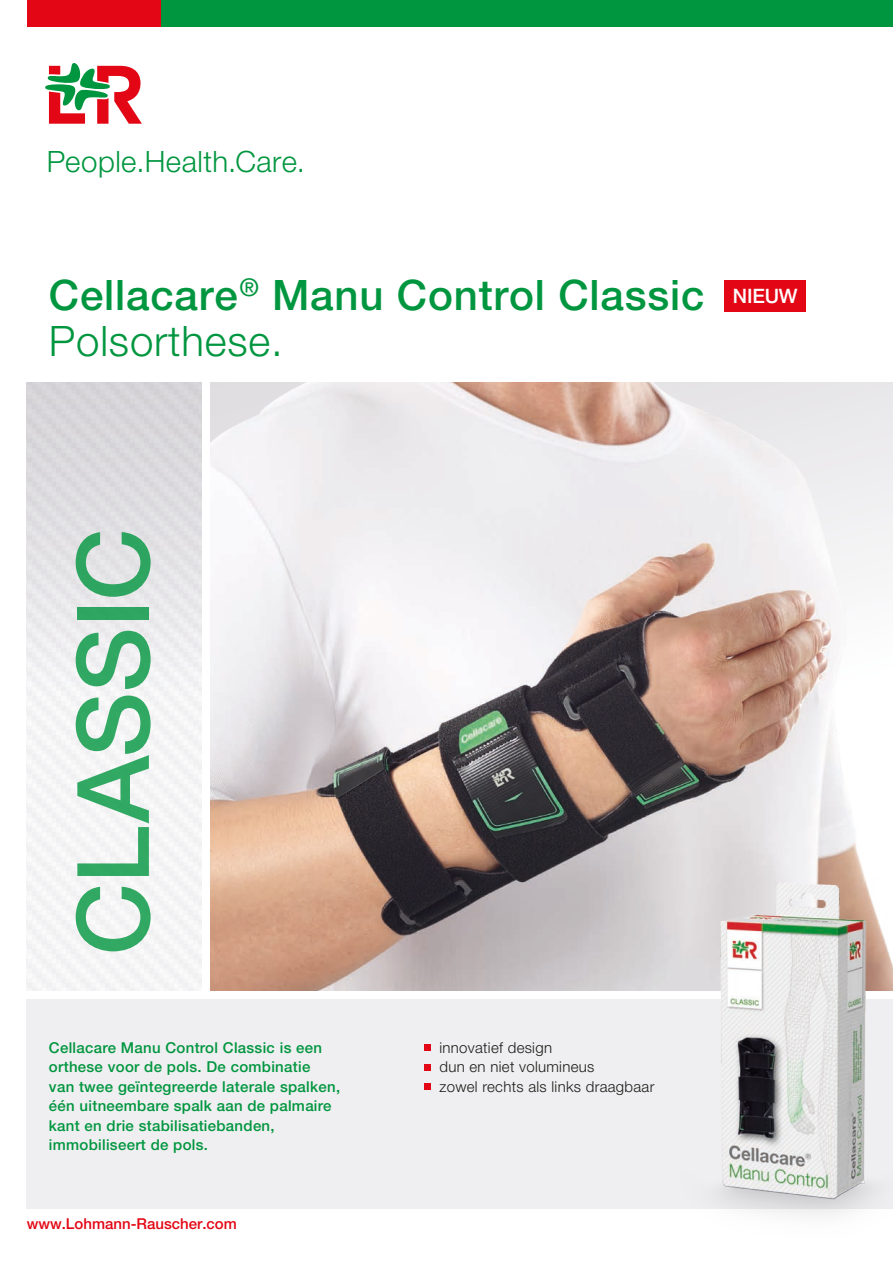
<style>
.page{position:relative;width:893px;height:1263px;background:#fff}
.page>*{position:absolute;margin:0;border:0;box-sizing:border-box;transform-origin:0 0}
.t1{font:500 100.2px "Helvetica Neue LT Pro";letter-spacing:-.005em;color:#00963f}
.t2{font:500 42px/46.2px "Helvetica Neue LT Pro";letter-spacing:.02em;color:#00963f}
.t3{font:300 29.4px "Helvetica Neue LT Pro";letter-spacing:.015em;color:#00963f}
.t4{font:500 19.95px "Helvetica Neue LT Pro";letter-spacing:-.01em;color:#fff}
.t5{font:500 15px/19.5px "Helvetica Neue LT Pro";letter-spacing:.02em;color:#00963f}
.t6{font:300 15px/19.5px "Helvetica Neue LT Pro";letter-spacing:.02em;color:#1d1d1b}
.t7{font:500 15px "Helvetica Neue LT Pro";color:#e30614}
.s1{font-weight:300}
</style>
<div class="page">
<svg style="left:210px;top:383px;width:683px;height:608px"></svg>
<div style="left:27px;top:999px;width:866px;height:210px;background:#efeef0"></div>
<div style="left:425px;top:1044px;width:6px;height:7px;background:#e30614"></div>
<svg style="left:425px;top:1064px;width:6px;height:6px"></svg>
<div style="left:425px;top:1083px;width:6px;height:7px;background:#e30614"></div>
<div style="left:724px;top:281px;width:82px;height:31px;background:#e30614"></div>
<img style="left:598px;top:846px;width:295px;height:370px">
<div style="left:161px;top:0;width:732px;height:27px;background:#00963f"></div>
<div style="left:27px;top:0;width:134px;height:27px;background:#e30614"></div>
<svg style="left:45px;top:63px;width:97px;height:61px"></svg>
<h3 class="t3" style="left:47px;top:143px;width:260px">People.Health.Care.</h3>
<h2 class="t2" style="left:49px;top:271px;width:657px">Cellacare<sup>®</sup> Manu Control Classic<br><span class="s1">Polsorthese.</span></h2>
<h3 class="t4" style="left:733px;top:284px;width:66px">NIEUW</h3>
<h1 class="t1" style="left:53px;top:955px;width:428px;rotate:-90deg">CLASSIC</h1>
<p class="t5" style="left:49px;top:1037px;width:293px">Cellacare Manu Control Classic is een orthese voor de pols. De combinatie<br>van twee geïntegreerde laterale spalken, één uitneembare spalk aan de palmaire kant en drie stabilisatiebanden, immobiliseert de pols.</p>
<p class="t6" style="left:439px;top:1037px;width:216px">innovatief design<br>dun en niet volumineus<br>zowel rechts als links draagbaar</p>
<p class="t7" style="left:27px;top:1214px;width:212px">www.Lohmann-Rauscher.com</p>
</div>
